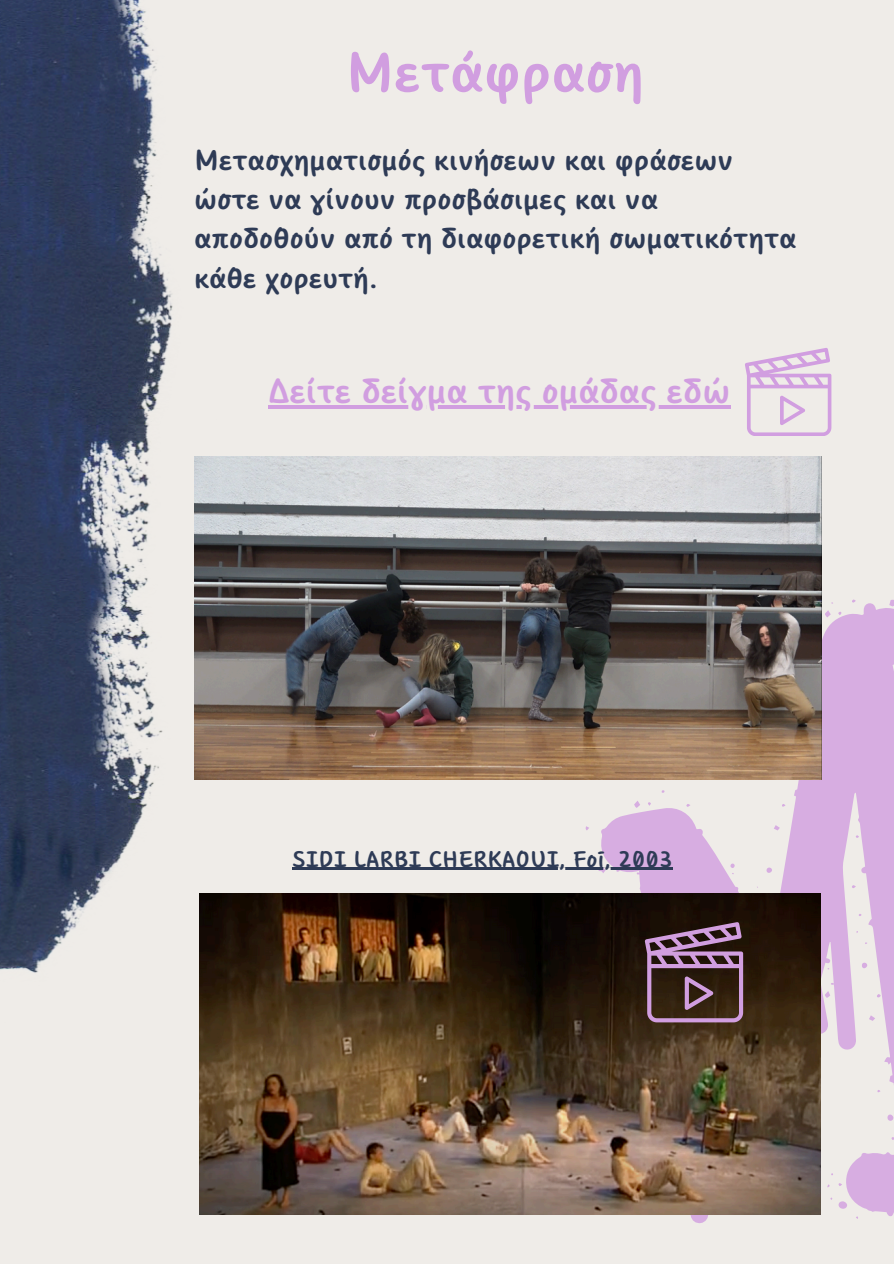
<style>
.page{position:relative;width:894px;height:1264px;background:#fff}
.page>*{position:absolute;margin:0;border:0;box-sizing:border-box;transform-origin:0 0}
.t1{font:700 55.5px "Core Narae Pro";color:#d19ee0}
.t2{font:700 34.5px "Core Narae Pro";color:#d19ee0}
.t3{font:700 28.5px/39.3px "Core Narae Pro";color:#2e3b56}
.t4{font:700 22.5px "Core Narae Pro";color:#2e3b56}
</style>
<div class="page">
<div style="left:0;top:0;width:893px;height:1263px;background:#efece8"></div>
<img style="left:0;top:0;width:216px;height:973px">
<svg style="left:601px;top:603px;width:292px;height:620px;fill:#d7ade1"></svg>
<div style="left:838px;top:1201px;width:9px;height:7px;background:#d7ade1;border-radius:50%"></div>
<svg style="left:889px;top:599px;width:4px;height:7px"></svg>
<svg style="left:887px;top:1114px;width:6px;height:6px"></svg>
<svg style="left:598px;top:866px;width:7px;height:7px"></svg>
<svg style="left:634px;top:800px;width:6px;height:7px"></svg>
<svg style="left:766px;top:867px;width:5px;height:5px"></svg>
<svg style="left:861px;top:962px;width:6px;height:6px"></svg>
<svg style="left:824px;top:991px;width:6px;height:7px"></svg>
<svg style="left:824px;top:610px;width:6px;height:7px"></svg>
<svg style="left:868px;top:1015px;width:6px;height:5px"></svg>
<svg style="left:773px;top:825px;width:6px;height:5px"></svg>
<svg style="left:876px;top:993px;width:4px;height:4px"></svg>
<svg style="left:686px;top:803px;width:4px;height:4px"></svg>
<svg style="left:851px;top:885px;width:4px;height:3px"></svg>
<svg style="left:837px;top:611px;width:4px;height:4px"></svg>
<svg style="left:781px;top:803px;width:4px;height:3px"></svg>
<svg style="left:730px;top:863px;width:4px;height:11px"></svg>
<svg style="left:745px;top:348px;width:86px;height:88px"></svg>
<img style="left:199px;top:893px;width:621px;height:321px">
<svg style="left:634px;top:922px;width:109px;height:104px;background:#583f47"></svg>
<img style="left:194px;top:457px;width:627px;height:323px">
<svg style="left:268px;top:405px;width:462px;height:4px;fill:#d19ee0"></svg>
<hr style="left:292px;top:867px;width:380px;height:3px;background:#2e3b56">
<h1 class="t1" style="left:345px;top:38px;width:300px">Μετάφραση</h1>
<p class="t3" style="left:194px;top:140px;width:603px">Μετασχηματισμός κινήσεων και φράσεων ώστε να γίνουν προσβάσιμες και να αποδοθούν από τη διαφορετική σωματικότητα κάθε χορευτή.</p>
<h3 class="t2" style="left:268px;top:370px;width:463px">Δείτε δείγμα της ομάδας εδώ</h3>
<p class="t4" style="left:292px;top:845px;width:382px">SIDI LARBI CHERKAOUI, Foi, 2003</p>
</div>
